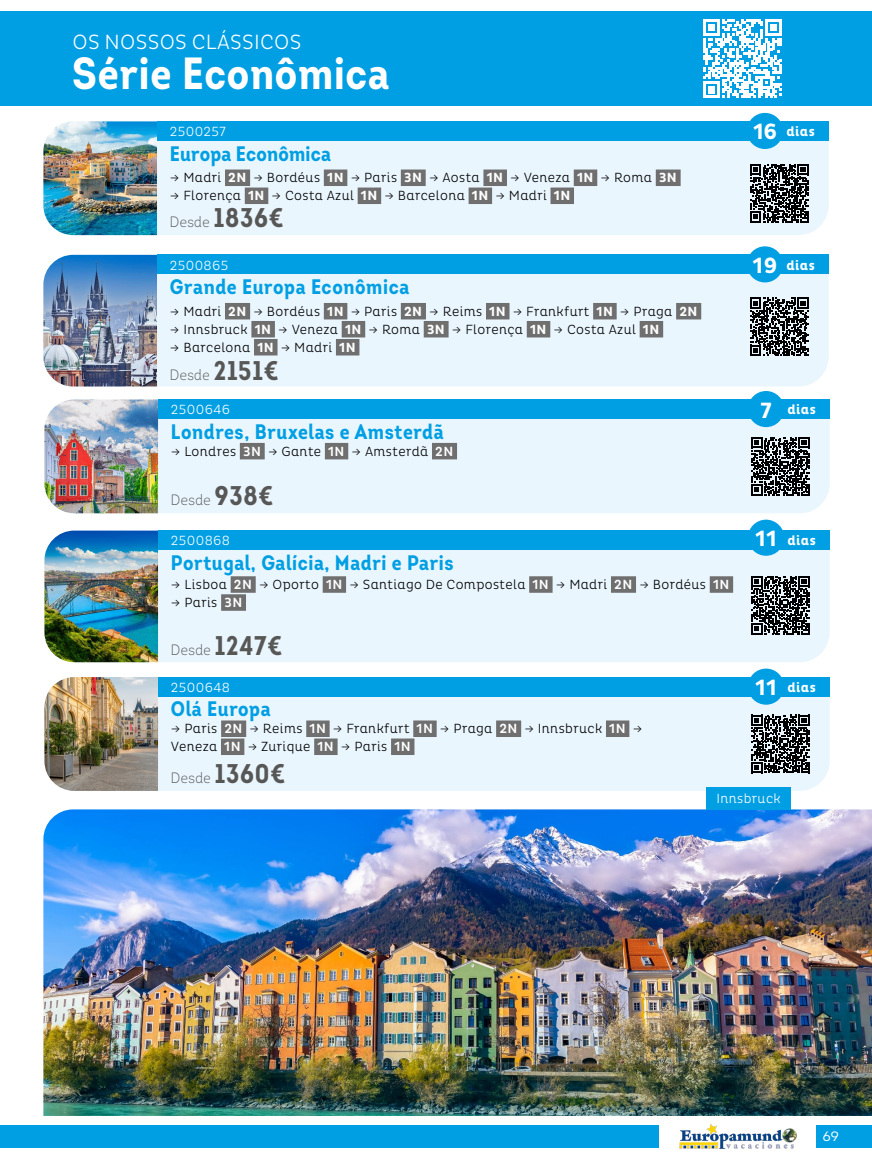
<style>
.page{position:relative;width:872px;height:1170px;background:#fff}
.page>*{position:absolute;margin:0;border:0;box-sizing:border-box;transform-origin:0 0}
.t1{font:700 45px "Intro Cond";letter-spacing:.02em;color:#fff}
.t2{font:700 21px "Intro Cond";letter-spacing:.03em;color:#009fe3}
.t3{font:300 21px "Pluto Cond";letter-spacing:.015em;color:#fff}
.t4{font:700 21px "Intro Cond";letter-spacing:.01em;color:#009fe3}
.t5{font:300 15px "Intro Cond";letter-spacing:.03em;color:#575756}
.t6{font:300 13.5px/18px "Pluto Cond";letter-spacing:.03em;color:#000}
.t7{font:300 13.5px "Pluto Cond";letter-spacing:.03em;color:#fff}
.t8{font:700 13.5px "Pluto Cond";letter-spacing:.03em;color:#fff}
.t9{font:13.5px "Intro";color:#fff}
.s1{font-size:22.5px}
.s2{font-weight:700;color:#fff}
.s3{font-weight:700;font-size:27px}
.s4{font-weight:500;color:#fff}
</style>
<div class="page">
<div style="left:0;top:11px;width:872px;height:95px;background:#009fe3"></div>
<img style="left:44px;top:399px;width:114px;height:114px">
<div style="left:158px;top:418px;width:671px;height:95px;background:#eaf6fe"></div>
<div style="left:240px;top:443px;width:25px;height:16px;background:#706f6f"></div>
<div style="left:325px;top:443px;width:23px;height:16px;background:#706f6f"></div>
<div style="left:432px;top:443px;width:25px;height:16px;background:#706f6f"></div>
<div style="left:158px;top:399px;width:671px;height:19px;background:#009fe3"></div>
<div style="left:748px;top:391px;width:36px;height:36px;background:#009fe3;border-radius:50%"></div>
<svg style="left:751px;top:437px;width:58px;height:58px;background:#4f5456"></svg>
<img style="left:44px;top:530px;width:114px;height:132px">
<div style="left:158px;top:549px;width:671px;height:113px;background:#eaf6fe"></div>
<div style="left:231px;top:576px;width:25px;height:16px;background:#706f6f"></div>
<div style="left:323px;top:576px;width:23px;height:16px;background:#706f6f"></div>
<div style="left:529px;top:576px;width:23px;height:16px;background:#706f6f"></div>
<div style="left:611px;top:576px;width:25px;height:16px;background:#706f6f"></div>
<div style="left:709px;top:576px;width:24px;height:16px;background:#706f6f"></div>
<div style="left:221px;top:594px;width:25px;height:16px;background:#706f6f"></div>
<div style="left:158px;top:530px;width:671px;height:19px;background:#009fe3"></div>
<div style="left:748px;top:519px;width:36px;height:36px;background:#009fe3;border-radius:50%"></div>
<svg style="left:751px;top:576px;width:58px;height:58px;background:#4e5254"></svg>
<img style="left:44px;top:677px;width:114px;height:113px">
<div style="left:158px;top:696px;width:671px;height:94px;background:#eaf6fe"></div>
<div style="left:221px;top:720px;width:25px;height:17px;background:#706f6f"></div>
<div style="left:306px;top:720px;width:24px;height:17px;background:#706f6f"></div>
<div style="left:413px;top:720px;width:23px;height:17px;background:#706f6f"></div>
<div style="left:496px;top:720px;width:25px;height:17px;background:#706f6f"></div>
<div style="left:606px;top:720px;width:23px;height:17px;background:#706f6f"></div>
<div style="left:221px;top:738px;width:23px;height:17px;background:#706f6f"></div>
<div style="left:314px;top:738px;width:23px;height:17px;background:#706f6f"></div>
<div style="left:391px;top:738px;width:23px;height:17px;background:#706f6f"></div>
<div style="left:158px;top:677px;width:671px;height:19px;background:#009fe3"></div>
<div style="left:748px;top:668px;width:36px;height:36px;background:#009fe3;border-radius:50%"></div>
<svg style="left:751px;top:714px;width:58px;height:59px;background:#4f5456"></svg>
<img style="left:43px;top:121px;width:114px;height:114px">
<div style="left:157px;top:140px;width:671px;height:95px;background:#eaf6fe"></div>
<div style="left:225px;top:169px;width:25px;height:17px;background:#706f6f"></div>
<div style="left:324px;top:169px;width:23px;height:17px;background:#706f6f"></div>
<div style="left:401px;top:169px;width:25px;height:17px;background:#706f6f"></div>
<div style="left:483px;top:169px;width:24px;height:17px;background:#706f6f"></div>
<div style="left:574px;top:169px;width:23px;height:17px;background:#706f6f"></div>
<div style="left:656px;top:169px;width:24px;height:17px;background:#706f6f"></div>
<div style="left:245px;top:187px;width:23px;height:17px;background:#706f6f"></div>
<div style="left:358px;top:187px;width:23px;height:17px;background:#706f6f"></div>
<div style="left:468px;top:187px;width:24px;height:17px;background:#706f6f"></div>
<div style="left:550px;top:187px;width:24px;height:17px;background:#706f6f"></div>
<div style="left:157px;top:121px;width:671px;height:19px;background:#009fe3"></div>
<div style="left:747px;top:113px;width:36px;height:36px;background:#009fe3;border-radius:50%"></div>
<svg style="left:750px;top:164px;width:58px;height:58px;background:#4f5356"></svg>
<img style="left:43px;top:255px;width:114px;height:131px">
<div style="left:157px;top:274px;width:671px;height:112px;background:#eaf6fe"></div>
<div style="left:225px;top:303px;width:25px;height:16px;background:#706f6f"></div>
<div style="left:324px;top:303px;width:23px;height:16px;background:#706f6f"></div>
<div style="left:401px;top:303px;width:25px;height:16px;background:#706f6f"></div>
<div style="left:486px;top:303px;width:23px;height:16px;background:#706f6f"></div>
<div style="left:593px;top:303px;width:23px;height:16px;background:#706f6f"></div>
<div style="left:676px;top:303px;width:25px;height:16px;background:#706f6f"></div>
<div style="left:251px;top:321px;width:24px;height:16px;background:#706f6f"></div>
<div style="left:342px;top:321px;width:23px;height:16px;background:#706f6f"></div>
<div style="left:424px;top:321px;width:24px;height:16px;background:#706f6f"></div>
<div style="left:527px;top:321px;width:23px;height:16px;background:#706f6f"></div>
<div style="left:639px;top:321px;width:24px;height:16px;background:#706f6f"></div>
<div style="left:254px;top:339px;width:23px;height:16px;background:#706f6f"></div>
<div style="left:336px;top:339px;width:23px;height:16px;background:#706f6f"></div>
<div style="left:157px;top:255px;width:671px;height:19px;background:#009fe3"></div>
<div style="left:747px;top:246px;width:36px;height:36px;background:#009fe3;border-radius:50%"></div>
<svg style="left:750px;top:297px;width:58px;height:59px;background:#565a5d"></svg>
<img style="left:43px;top:809px;width:829px;height:306px">
<div style="left:706px;top:787px;width:84px;height:22px;background:#009fe3"></div>
<svg style="left:703px;top:19px;width:79px;height:79px"></svg>
<img style="left:679px;top:1123px;width:118px;height:26px">
<div style="left:817px;top:1125px;width:55px;height:22px;background:#009fe3"></div>
<div style="left:0;top:1125px;width:659px;height:22px;background:#009fe3"></div>
<h2 class="t3" style="left:72px;top:29px;width:230px">OS NOSSOS CLÁSSICOS</h2>
<h1 class="t1" style="left:72px;top:44px;width:318px">Série Econômica</h1>
<p class="t7" style="left:170px;top:124px;width:57px">2500257</p>
<p class="t8" style="left:753px;top:124px;width:63px"><span class="s1">16</span> dias</p>
<h2 class="t4" style="left:170px;top:140px;width:162px">Europa Econômica</h2>
<p class="t6" style="left:170px;top:169px;width:508px">-&gt; Madri <span class="s2">2N</span> -&gt; Bordéus <span class="s2">1N</span> -&gt; Paris <span class="s2">3N</span> -&gt; Aosta <span class="s2">1N</span> -&gt; Veneza <span class="s2">1N</span> -&gt; Roma <span class="s2">3N </span>-&gt; Florença <span class="s2">1N</span> -&gt; Costa Azul <span class="s2">1N</span> -&gt; Barcelona <span class="s2">1N</span> -&gt; Madri <span class="s2">1N</span></p>
<p class="t5" style="left:170px;top:212px;width:115px">Desde <span class="s3">1836€</span></p>
<p class="t7" style="left:170px;top:257px;width:60px">2500865</p>
<p class="t8" style="left:753px;top:257px;width:63px"><span class="s1">19</span> dias</p>
<h2 class="t2" style="left:170px;top:273px;width:241px">Grande Europa Econômica</h2>
<p class="t6" style="left:170px;top:302px;width:529px">-&gt; Madri <span class="s2">2N</span> -&gt; Bordéus <span class="s2">1N</span> -&gt; Paris <span class="s2">2N</span> -&gt; Reims <span class="s2">1N</span> -&gt; Frankfurt <span class="s2">1N</span> -&gt; Praga <span class="s2">2N </span>-&gt; Innsbruck <span class="s2">1N</span> -&gt; Veneza <span class="s2">1N</span> -&gt; Roma <span class="s2">3N</span> -&gt; Florença <span class="s2">1N</span> -&gt; Costa Azul <span class="s2">1N<br></span>-&gt; Barcelona <span class="s2">1N</span> -&gt; Madri <span class="s2">1N</span></p>
<p class="t5" style="left:170px;top:365px;width:110px">Desde <span class="s3">2151€</span></p>
<p class="t7" style="left:171px;top:402px;width:61px">2500646</p>
<p class="t8" style="left:760px;top:402px;width:57px"><span class="s1">7</span> dias</p>
<h2 class="t2" style="left:171px;top:418px;width:274px">Londres, Bruxelas e Amsterdã</h2>
<p class="t6" style="left:171px;top:442px;width:284px">-&gt; Londres <span class="s4">3N</span> -&gt; Gante <span class="s4">1N</span> -&gt; Amsterdã <span class="s4">2N</span></p>
<p class="t5" style="left:171px;top:490px;width:104px">Desde <span class="s3">938€</span></p>
<p class="t7" style="left:171px;top:533px;width:61px">2500868</p>
<p class="t8" style="left:755px;top:533px;width:62px"><span class="s1">11</span> dias</p>
<h2 class="t2" style="left:171px;top:549px;width:284px">Portugal, Galícia, Madri e Paris</h2>
<p class="t6" style="left:171px;top:575px;width:560px">-&gt; Lisboa <span class="s4">2N</span> -&gt; Oporto <span class="s4">1N</span> -&gt; Santiago De Compostela <span class="s4">1N</span> -&gt; Madri <span class="s4">2N</span> -&gt; Bordéus <span class="s4">1N </span>-&gt; Paris <span class="s4">3N</span></p>
<p class="t5" style="left:171px;top:640px;width:113px">Desde <span class="s3">1247€</span></p>
<p class="t7" style="left:171px;top:679px;width:61px">2500648</p>
<p class="t8" style="left:755px;top:679px;width:62px"><span class="s1">11</span> dias</p>
<h2 class="t2" style="left:171px;top:695px;width:101px">Olá Europa</h2>
<p class="t6" style="left:171px;top:719px;width:473px">-&gt; Paris <span class="s4">2N</span> -&gt; Reims <span class="s4">1N</span> -&gt; Frankfurt <span class="s4">1N</span> -&gt; Praga <span class="s4">2N</span> -&gt; Innsbruck <span class="s4">1N</span> -&gt;<br>Veneza <span class="s4">1N</span> -&gt; Zurique <span class="s4">1N</span> -&gt; Paris <span class="s4">1N</span></p>
<p class="t5" style="left:171px;top:768px;width:116px">Desde <span class="s3">1360€</span></p>
<p class="t7" style="left:716px;top:791px;width:66px">Innsbruck</p>
<p class="t9" style="left:822px;top:1127px;width:17px">69</p>
</div>
